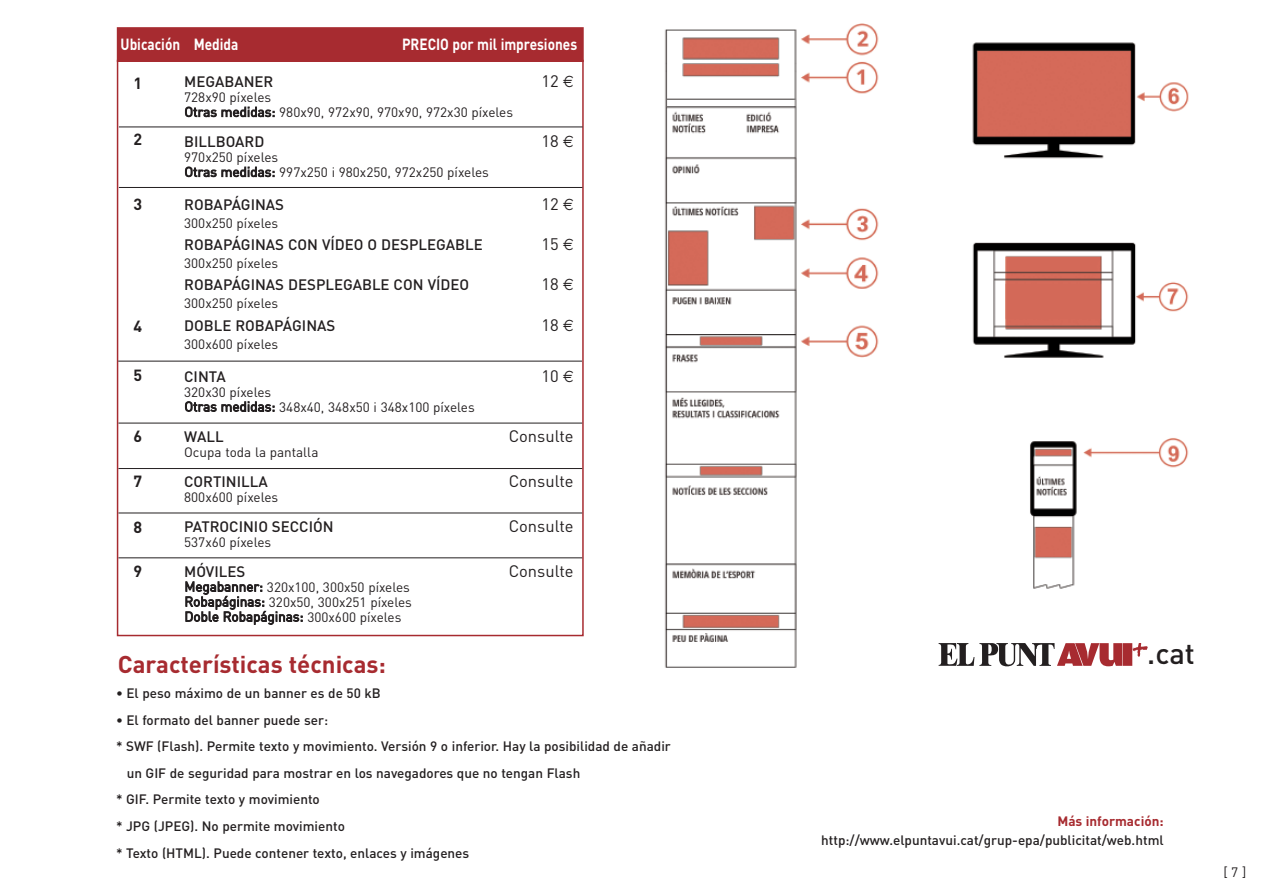
<style>
.page{position:relative;width:1263px;height:893px;background:#fff}
.page>*{position:absolute;margin:0;border:0;box-sizing:border-box;transform-origin:0 0}
.t1{font:500 29.4px "DIN";color:#231f20}
.t2{font:700 24px "DIN";color:#a72b30}
.t3{font:16.5px "DIN";color:#231f20}
.t4{font:700 16.05px "DIN";color:#fff;scale:.85 1}
.t5{font:700 16.05px "DIN";color:#231f20}
.t6{font:500 15px "DIN";color:#231f20}
.t7{font:13.5px/15px "DIN";color:#231f20}
.t8{font:500 13.5px "DIN";color:#231f20}
.t9{font:700 13.5px "DIN";color:#a72b30}
.s1{font-family:"Euro Sans"}
</style>
<div class="page">
<img style="left:664px;top:23px;width:215px;height:645px">
<svg style="left:938px;top:643px;width:210px;height:23px"></svg>
<div style="left:118px;top:28px;width:465px;height:33px;background:#a72b30"></div>
<div style="left:117px;top:27px;width:467px;height:35px;border:2px solid #a72b30"></div>
<hr style="left:119px;top:127px;width:464px;height:1px;background:#231f20">
<hr style="left:119px;top:187px;width:463px;height:1px;background:#231f20">
<hr style="left:118px;top:558px;width:464px;height:1px;background:#231f20">
<hr style="left:118px;top:513px;width:464px;height:1px;background:#231f20">
<hr style="left:118px;top:361px;width:464px;height:1px;background:#231f20">
<hr style="left:118px;top:423px;width:464px;height:1px;background:#231f20">
<hr style="left:118px;top:468px;width:464px;height:1px;background:#231f20">
<img style="left:972px;top:42px;width:217px;height:547px">
<p class="t4" style="left:121px;top:35px;width:140px">Ubicación Medida</p>
<p class="t4" style="left:402px;top:35px;width:208px">PRECIO por mil impresiones</p>
<p class="t5" style="left:133px;top:75px;width:10px">1</p>
<p class="t6" style="left:184px;top:73px;width:91px">MEGABANER</p>
<p class="t3" style="left:541px;top:71px;width:34px">12 <span class="s1">€</span></p>
<p class="t7" style="left:184px;top:90px;width:330px">728x90 píxeles<br>Otras medidas: 980x90, 972x90, 970x90, 972x30 píxeles</p>
<p class="t6" style="left:184px;top:133px;width:82px">BILLBOARD</p>
<p class="t3" style="left:541px;top:131px;width:34px">18 <span class="s1">€</span></p>
<p class="t7" style="left:184px;top:150px;width:306px">970x250 píxeles<br>Otras medidas: 997x250 i 980x250, 972x250 píxeles</p>
<p class="t6" style="left:184px;top:196px;width:101px">ROBAPÁGINAS</p>
<p class="t3" style="left:541px;top:194px;width:34px">12 <span class="s1">€</span></p>
<p class="t7" style="left:184px;top:216px;width:96px">300x250 píxeles</p>
<p class="t6" style="left:184px;top:236px;width:300px">ROBAPÁGINAS CON VÍDEO O DESPLEGABLE</p>
<p class="t3" style="left:541px;top:235px;width:34px">15 <span class="s1">€</span></p>
<p class="t7" style="left:184px;top:256px;width:96px">300x250 píxeles</p>
<p class="t6" style="left:184px;top:276px;width:287px">ROBAPÁGINAS DESPLEGABLE CON VÍDEO</p>
<p class="t3" style="left:541px;top:275px;width:34px">18 <span class="s1">€</span></p>
<p class="t7" style="left:184px;top:296px;width:96px">300x250 píxeles</p>
<p class="t6" style="left:184px;top:317px;width:153px">DOBLE ROBAPÁGINAS</p>
<p class="t3" style="left:541px;top:315px;width:34px">18 <span class="s1">€</span></p>
<p class="t7" style="left:184px;top:336px;width:96px">300x600 píxeles</p>
<p class="t6" style="left:184px;top:368px;width:43px">CINTA</p>
<p class="t3" style="left:541px;top:366px;width:34px">10 <span class="s1">€</span></p>
<p class="t7" style="left:184px;top:384px;width:292px">320x30 píxeles<br>Otras medidas: 348x40, 348x50 i 348x100 píxeles</p>
<p class="t6" style="left:184px;top:428px;width:41px">WALL</p>
<p class="t3" style="left:509px;top:426px;width:66px">Consulte</p>
<p class="t7" style="left:184px;top:444px;width:136px">Ocupa toda la pantalla</p>
<p class="t6" style="left:184px;top:473px;width:85px">CORTINILLA</p>
<p class="t3" style="left:509px;top:471px;width:66px">Consulte</p>
<p class="t7" style="left:184px;top:489px;width:96px">800x600 píxeles</p>
<p class="t6" style="left:184px;top:518px;width:151px">PATROCINIO SECCIÓN</p>
<p class="t3" style="left:509px;top:516px;width:66px">Consulte</p>
<p class="t7" style="left:184px;top:534px;width:89px">537x60 píxeles</p>
<p class="t6" style="left:184px;top:563px;width:63px">MÓVILES</p>
<p class="t3" style="left:509px;top:561px;width:66px">Consulte</p>
<p class="t7" style="left:184px;top:580px;width:229px">Megabanner: 320x100, 300x50 píxeles<br>Robapáginas: 320x50, 300x251 píxeles<br>Doble Robapáginas: 300x600 píxeles</p>
<p class="t5" style="left:133px;top:130px;width:10px">2</p>
<p class="t5" style="left:133px;top:195px;width:10px">3</p>
<p class="t5" style="left:133px;top:317px;width:10px">4</p>
<p class="t5" style="left:133px;top:366px;width:10px">5</p>
<p class="t5" style="left:133px;top:427px;width:10px">6</p>
<p class="t5" style="left:133px;top:472px;width:10px">7</p>
<p class="t5" style="left:133px;top:518px;width:10px">8</p>
<p class="t5" style="left:133px;top:562px;width:10px">9</p>
<h2 class="t2" style="left:118px;top:651px;width:270px">Características técnicas:</h2>
<p class="t8" style="left:116px;top:686px;width:266px">• El peso máximo de un banner es de 50 kB</p>
<p class="t8" style="left:116px;top:712px;width:214px">• El formato del banner puede ser:</p>
<p class="t8" style="left:116px;top:739px;width:556px">* SWF (Flash). Permite texto y movimiento. Versión 9 o inferior. Hay la posibilidad de añadir</p>
<p class="t8" style="left:127px;top:765px;width:455px">un GIF de seguridad para mostrar en los navegadores que no tengan Flash</p>
<p class="t8" style="left:116px;top:792px;width:205px">* GIF. Permite texto y movimiento</p>
<p class="t8" style="left:116px;top:818px;width:230px">* JPG (JPEG). No permite movimiento</p>
<p class="t8" style="left:116px;top:845px;width:355px">* Texto (HTML). Puede contener texto, enlaces y imágenes</p>
<h1 class="t1" style="left:1147px;top:636px;width:49px">.cat</h1>
<p class="t9" style="left:1057px;top:814px;width:108px">Más información:</p>
<p class="t8" style="left:821px;top:833px;width:344px">http://www.elpuntavui.cat/grup-epa/publicitat/web.html</p>
<p class="t7" style="left:1223px;top:865px;width:24px">[ 7 ]</p>
</div>
